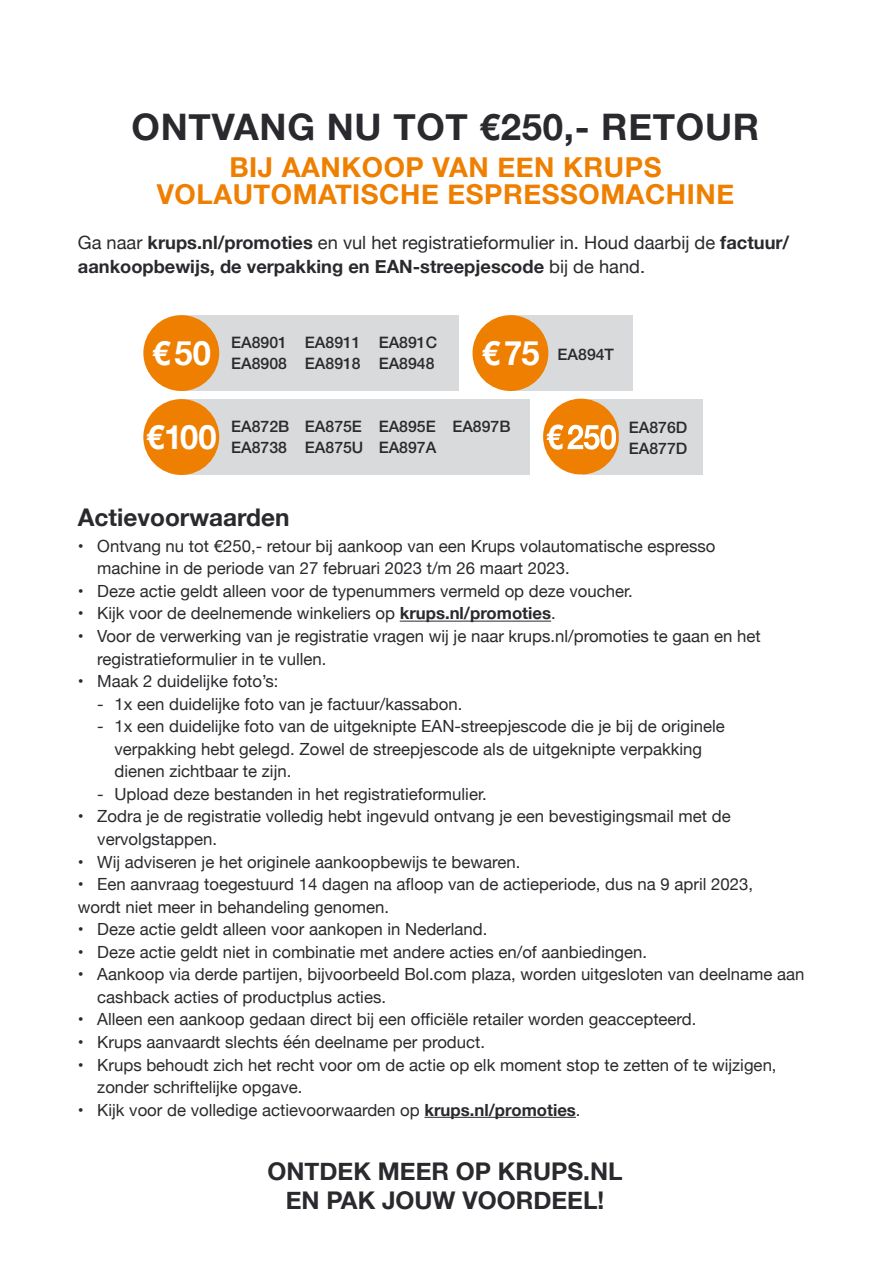
<style>
.page{position:relative;width:893px;height:1263px;background:#fff}
.page>*{position:absolute;margin:0;border:0;box-sizing:border-box;transform-origin:0 0}
.t1{font:700 36.6px "Helvetica Neue";letter-spacing:.02em;color:#2a292d}
.t2{font:700 33.6px "Helvetica Neue";color:#fff}
.t3{font:700 27.45px/27.5px "Helvetica Neue";letter-spacing:.02em;color:#ee7f00;text-align:center}
.t4{font:700 24.45px/29.2px "Helvetica Neue";color:#2a292d;text-align:center}
.t5{font:700 18.3px/24.3px "Helvetica Neue";color:#2a292d}
.t6{font:16.8px/22.5px "Helvetica Neue";color:#2a292d}
.t7{font:500 15.9px/21.1px "Helvetica Neue LT Pro";color:#2a292d}
.s1{font-weight:400}
.s2{font-family:"Helvetica Neue";font-weight:700;font-size:33.6px;color:#fff}
.s3{font-weight:700}
</style>
<div class="page">
<hr style="left:400px;top:621px;width:151px;height:1px;background:#2a292d">
<hr style="left:424px;top:1117px;width:152px;height:1px;background:#2a292d">
<div style="left:582px;top:399px;width:120px;height:75px;background:#d9dadb"></div>
<svg style="left:543px;top:399px;width:76px;height:75px"></svg>
<div style="left:180px;top:315px;width:278px;height:76px;background:#d9dadb"></div>
<svg style="left:143px;top:315px;width:76px;height:76px"></svg>
<div style="left:511px;top:315px;width:121px;height:76px;background:#d9dadb"></div>
<svg style="left:472px;top:315px;width:76px;height:76px"></svg>
<div style="left:180px;top:399px;width:350px;height:76px;background:#d9dadb"></div>
<svg style="left:143px;top:399px;width:76px;height:76px"></svg>
<h1 class="t1" style="left:132px;top:99px;width:629px">ONTVANG NU TOT €250,- RETOUR</h1>
<h3 class="t3" style="left:157px;top:154px;width:579px">BIJ AANKOOP VAN EEN KRUPS<br>VOLAUTOMATISCHE ESPRESSOMACHINE</h3>
<p class="t5" style="left:78px;top:231px;width:713px"><span class="s1">Ga naar</span> krups.nl/promoties <span class="s1">en vul het registratieformulier in. Houd daarbij de</span> factuur/ aankoopbewijs, de verpakking en EAN-streepjescode <span class="s1">bij de hand.</span></p>
<h2 class="t2" style="left:152px;top:327px;width:60px">€50</h2>
<p class="t7" style="left:231px;top:331px;width:57px">EA8901<br>EA8908</p>
<p class="t7" style="left:305px;top:331px;width:57px">EA8911<br>EA8918</p>
<p class="t7" style="left:379px;top:331px;width:60px">EA891C</p>
<p class="t7" style="left:379px;top:353px;width:57px">EA8948</p>
<p class="t7" style="left:482px;top:343px;width:134px"><span class="s2">€75</span> EA894T</p>
<h2 class="t2" style="left:56px;top:411px;width:162px">€125 €100</h2>
<p class="t7" style="left:231px;top:415px;width:60px">EA872B<br>EA8738</p>
<p class="t7" style="left:305px;top:415px;width:60px">EA875E<br>EA875U</p>
<p class="t7" style="left:379px;top:415px;width:59px">EA895E<br>EA897A</p>
<p class="t7" style="left:452px;top:415px;width:60px">EA897B</p>
<p class="t7" style="left:629px;top:417px;width:60px">EA876D<br>EA877D</p>
<h3 class="t4" style="left:78px;top:503px;width:213px">Actievoorwaarden</h3>
<p class="t6" style="left:97px;top:535px;width:620px;text-indent:-19px">• Ontvang nu tot €250,- retour bij aankoop van een Krups volautomatische espresso machine in de periode van 27 februari 2023 t/m 26 maart 2023.</p>
<p class="t6" style="left:78px;top:581px;width:556px">• Deze actie geldt alleen voor de typenummers vermeld op deze voucher.</p>
<p class="t6" style="left:78px;top:603px;width:479px">• Kijk voor de deelnemende winkeliers op <span class="s3">krups.nl/promoties</span>.</p>
<p class="t6" style="left:97px;top:626px;width:665px;text-indent:-19px">• Voor de verwerking van je registratie vragen wij je naar krups.nl/promoties te gaan en het registratieformulier in te vullen.</p>
<p class="t6" style="left:78px;top:671px;width:202px">• Maak 2 duidelijke foto’s:</p>
<p class="t6" style="left:97px;top:693px;width:367px">- 1x een duidelijke foto van je factuur/kassabon.</p>
<p class="t6" style="left:114px;top:716px;width:612px;text-indent:-17px">- 1x een duidelijke foto van de uitgeknipte EAN-streepjescode die je bij de originele verpakking hebt gelegd. Zowel de streepjescode als de uitgeknipte verpakking dienen zichtbaar te zijn.</p>
<p class="t6" style="left:97px;top:784px;width:391px">- Upload deze bestanden in het registratieformulier.</p>
<p class="t6" style="left:97px;top:806px;width:635px;text-indent:-19px">• Zodra je de registratie volledig hebt ingevuld ontvang je een bevestigingsmail met de vervolgstappen.</p>
<p class="t6" style="left:78px;top:851px;width:444px">• Wij adviseren je het originele aankoopbewijs te bewaren.</p>
<p class="t6" style="left:78px;top:874px;width:677px">• Een aanvraag toegestuurd 14 dagen na afloop van de actieperiode, dus na 9 april 2023, wordt niet meer in behandeling genomen.</p>
<p class="t6" style="left:78px;top:919px;width:411px">• Deze actie geldt alleen voor aankopen in Nederland.</p>
<p class="t6" style="left:78px;top:941px;width:571px">• Deze actie geldt niet in combinatie met andere acties en/of aanbiedingen.</p>
<p class="t6" style="left:97px;top:964px;width:709px;text-indent:-19px">• Aankoop via derde partijen, bijvoorbeeld Bol.com plaza, worden uitgesloten van deelname aan cashback acties of productplus acties.</p>
<p class="t6" style="left:78px;top:1009px;width:620px">• Alleen een aankoop gedaan direct bij een officiële retailer worden geaccepteerd.</p>
<p class="t6" style="left:78px;top:1032px;width:409px">• Krups aanvaardt slechts één deelname per product.</p>
<p class="t6" style="left:97px;top:1054px;width:681px;text-indent:-19px">• Krups behoudt zich het recht voor om de actie op elk moment stop te zetten of te wijzigen, zonder schriftelijke opgave.</p>
<p class="t6" style="left:78px;top:1099px;width:504px">• Kijk voor de volledige actievoorwaarden op <span class="s3">krups.nl/promoties</span>.</p>
<h3 class="t4" style="left:268px;top:1157px;width:356px">ONTDEK MEER OP KRUPS.NL<br>EN PAK JOUW VOORDEEL!</h3>
</div>
